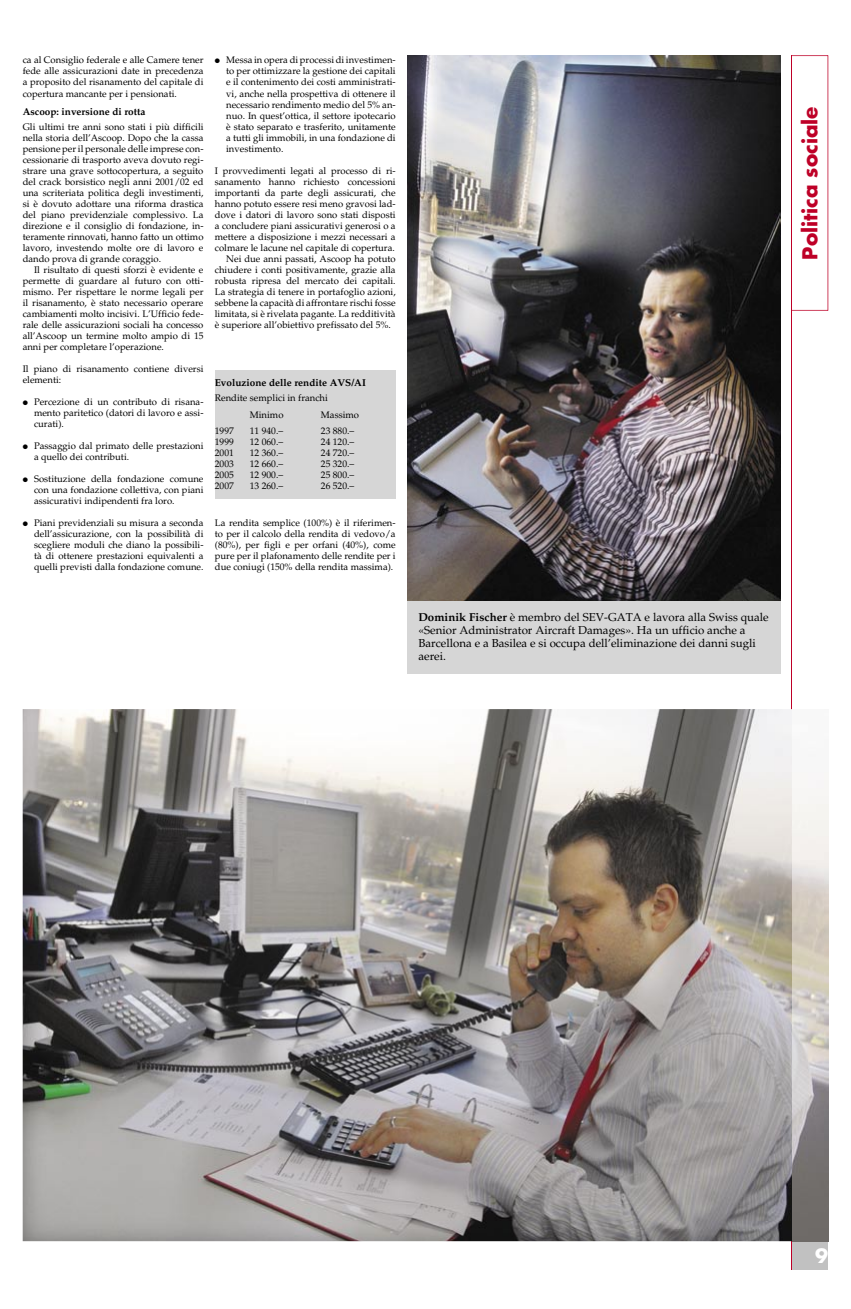
<style>
.page{position:relative;width:851px;height:1309px;background:#fff}
.page>*{position:absolute;margin:0;border:0;box-sizing:border-box;transform-origin:0 0}
.t1{font:700 20px "Futura";color:#be0027}
.t2{font:700 19px "Futura";color:#fff}
.t3{font:11.5px/13px "Palatino";color:#000}
.t4{font:700 10px "Palatino";color:#000}
.t5{font:9.5px/11px "Palatino";color:#000;text-align:justify}
.s1{font-weight:700}
</style>
<div class="page">
<div style="left:407px;top:600px;width:373px;height:73px;background:#d6d6d6"></div>
<div style="left:791px;top:1240px;width:37px;height:29px;background:#c1c1c1"></div>
<svg style="left:792px;top:55px;width:36px;height:255px"></svg>
<hr style="left:791px;top:55px;width:1px;height:1214px;background:#be0027">
<img style="left:23px;top:709px;width:769px;height:531px">
<img style="left:407px;top:55px;width:373px;height:545px">
<img style="left:792px;top:780px;width:36px;height:460px">
<div style="left:215px;top:370px;width:180px;height:129px;background:#d6d6d6"></div>
<p class="t5" style="left:23px;top:55px;width:182px">ca al Consiglio federale e alle Camere tener fede alle assicurazioni date in precedenza a proposito del risanamento del capitale di copertura mancante per i pensionati.</p>
<p class="t4" style="left:23px;top:105px;width:124px">Ascoop: inversione di rotta</p>
<p class="t5" style="left:23px;top:121px;width:182px">Gli ultimi tre anni sono stati i più difficili nella storia dell’Ascoop. Dopo che la cassa pensione per il personale delle imprese con&shy;cessionarie di trasporto aveva dovuto regi&shy;strare una grave sottocopertura, a seguito del crack borsistico negli anni 2001/02 ed una scriteriata politica degli investimenti, si è dovuto adottare una riforma drastica del piano previdenziale complessivo. La direzione e il consiglio di fondazione, in&shy;teramente rinnovati, hanno fatto un ottimo lavoro, investendo molte ore di lavoro e dando prova di grande coraggio.</p>
<p class="t5" style="left:23px;top:264px;width:182px;text-indent:11px">Il risultato di questi sforzi è evidente e permette di guardare al futuro con otti&shy;mismo. Per rispettare le norme legali per il risanamento, è stato necessario operare cambiamenti molto incisivi. L’Ufficio fede&shy;rale delle assicurazioni sociali ha concesso all’Ascoop un termine molto ampio di 15 anni per completare l’operazione.</p>
<p class="t5" style="left:23px;top:363px;width:182px">Il piano di risanamento contiene diversi elementi:</p>
<p class="t5" style="left:34px;top:396px;width:171px;text-indent:-11px">● Percezione di un contributo di risana&shy;mento paritetico (datori di lavoro e assi&shy;curati).</p>
<p class="t5" style="left:34px;top:440px;width:171px;text-indent:-11px">● Passaggio dal primato delle prestazioni a quello dei contributi.</p>
<p class="t5" style="left:34px;top:473px;width:171px;text-indent:-11px">● Sostituzione della fondazione comune con una fondazione collettiva, con piani assicurativi indipendenti fra loro.</p>
<p class="t5" style="left:34px;top:517px;width:171px;text-indent:-11px">● Piani previdenziali su misura a seconda dell’assicurazione, con la possibilità di scegliere moduli che diano la possibili&shy;tà di ottenere prestazioni equivalenti a quelli previsti dalla fondazione comune.</p>
<p class="t5" style="left:226px;top:55px;width:171px;text-indent:-11px">● Messa in opera di processi di investimen&shy;to per ottimizzare la gestione dei capitali e il contenimento dei costi amministrati&shy;vi, anche nella prospettiva di ottenere il necessario rendimento medio del 5% an&shy;nuo. In quest’ottica, il settore ipotecario è stato separato e trasferito, unitamente a tutti gli immobili, in una fondazione di investimento.</p>
<p class="t5" style="left:215px;top:165px;width:182px">I provvedimenti legati al processo di ri-</p>
<p class="t5" style="left:215px;top:176px;width:182px">sanamento hanno richiesto concessioni</p>
<p class="t5" style="left:215px;top:187px;width:182px">importanti da parte degli assicurati, che</p>
<p class="t5" style="left:215px;top:198px;width:182px">hanno potuto essere resi meno gravosi lad-</p>
<p class="t5" style="left:215px;top:209px;width:182px">dove i datori di lavoro sono stati disposti</p>
<p class="t5" style="left:215px;top:220px;width:182px">a concludere piani assicurativi generosi o a</p>
<p class="t5" style="left:215px;top:231px;width:182px">mettere a disposizione i mezzi necessari a</p>
<p class="t5" style="left:215px;top:242px;width:181px">colmare le lacune nel capitale di copertura.</p>
<p class="t5" style="left:226px;top:253px;width:171px">Nei due anni passati, Ascoop ha potuto</p>
<p class="t5" style="left:215px;top:264px;width:182px">chiudere i conti positivamente, grazie alla</p>
<p class="t5" style="left:215px;top:275px;width:182px">robusta ripresa del mercato dei capitali.</p>
<p class="t5" style="left:215px;top:286px;width:182px">La strategia di tenere in portafoglio azioni,</p>
<p class="t5" style="left:215px;top:297px;width:182px">sebbene la capacità di affrontare rischi fosse</p>
<p class="t5" style="left:215px;top:308px;width:182px">limitata, si è rivelata pagante. La redditività</p>
<p class="t5" style="left:215px;top:319px;width:177px">è superiore all’obiettivo prefissato del 5%.</p>
<p class="t4" style="left:215px;top:377px;width:153px">Evoluzione delle rendite AVS/AI</p>
<p class="t5" style="left:250px;top:390px;width:79px;line-height:16.5px;text-indent:-35px">Rendite semplici in franchi<br>Minimo</p>
<p class="t5" style="left:321px;top:409px;width:40px">Massimo</p>
<p class="t5" style="left:215px;top:426px;width:20px">1997</p>
<p class="t5" style="left:250px;top:426px;width:35px">11 940.–</p>
<p class="t5" style="left:321px;top:426px;width:35px">23 880.–</p>
<p class="t5" style="left:215px;top:437px;width:20px">1999</p>
<p class="t5" style="left:250px;top:437px;width:35px">12 060.–</p>
<p class="t5" style="left:321px;top:437px;width:35px">24 120.–</p>
<p class="t5" style="left:215px;top:448px;width:20px">2001</p>
<p class="t5" style="left:250px;top:448px;width:35px">12 360.–</p>
<p class="t5" style="left:321px;top:448px;width:35px">24 720.–</p>
<p class="t5" style="left:215px;top:459px;width:20px">2003</p>
<p class="t5" style="left:250px;top:459px;width:35px">12 660.–</p>
<p class="t5" style="left:321px;top:459px;width:35px">25 320.–</p>
<p class="t5" style="left:215px;top:470px;width:20px">2005</p>
<p class="t5" style="left:250px;top:470px;width:35px">12 900.–</p>
<p class="t5" style="left:321px;top:470px;width:35px">25 800.–</p>
<p class="t5" style="left:215px;top:481px;width:20px">2007</p>
<p class="t5" style="left:250px;top:481px;width:35px">13 260.–</p>
<p class="t5" style="left:321px;top:481px;width:35px">26 520.–</p>
<p class="t5" style="left:215px;top:517px;width:182px">La rendita semplice (100%) è il riferimen&shy;to per il calcolo della rendita di vedovo/a (80%), per figli e per orfani (40%), come pure per il plafonamento delle rendite per i due coniugi (150% della rendita massima).</p>
<p class="t3" style="left:418px;top:610px;width:352px"><span class="s1">Dominik Fischer</span> è membro del SEV-GATA e lavora alla Swiss quale «Senior Administrator Aircraft Damages». Ha un ufficio anche a Barcellona e a Basilea e si occupa dell’eliminazione dei danni sugli aerei.</p>
<h1 class="t1" style="left:796px;top:259px;width:155px;rotate:-90deg">Politica sociale</h1>
<h2 class="t2" style="left:815px;top:1242px;width:15px">9</h2>
</div>
